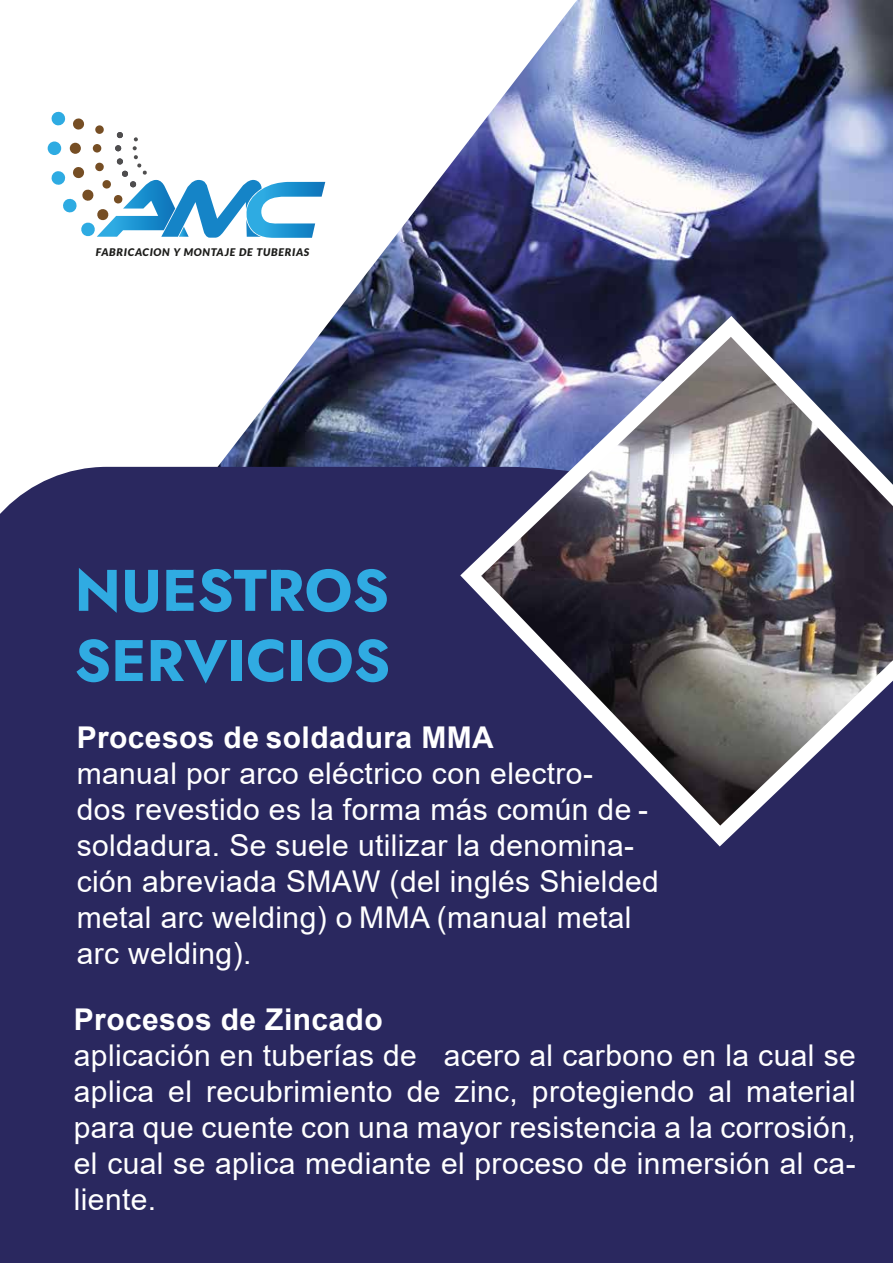
<style>
.page{position:relative;width:893px;height:1263px;background:#fff}
.page>*{position:absolute;margin:0;border:0;box-sizing:border-box;transform-origin:0 0}
.t1{font:58.5px/70.2px "Jost";color:#30abe2}
.t2{font:30px/36px "Arial";letter-spacing:.015em;color:#fff}
.t3{font:700 30px "Arial";letter-spacing:.015em;color:#fff}
.t4{font:italic 900 10.5px "Lato";letter-spacing:.07em;color:#1d1d1b}
</style>
<div class="page">
<img style="left:577px;top:0;width:316px;height:316px">
<svg style="left:47px;top:0;width:530px;height:467px"></svg>
<div style="left:0;top:467px;width:893px;height:796px;background:#2a285f"></div>
<div style="left:48px;top:141px;width:13px;height:14px;background:#2eabe2;border-radius:50%"></div>
<svg style="left:51px;top:111px;width:274px;height:127px"></svg>
<svg style="left:460px;top:316px;width:433px;height:530px;background:#3e3f70"></svg>
<img style="left:481px;top:337px;width:412px;height:489px">
<p class="t4" style="left:96px;top:246px;width:215px">FABRICACION Y MONTAJE DE TUBERIAS</p>
<h1 class="t1" style="left:75px;top:556px;width:317px">NUESTROS<br>SERVICIOS</h1>
<p class="t3" style="left:77px;top:716px;width:419px">Procesos de soldadura MMA</p>
<p class="t2" style="left:77px;top:755px;width:584px">manual por arco eléctrico con electro-<br>dos revestido es la forma más común de - soldadura. Se suele utilizar la denomina&shy;ción abreviada SMAW (del inglés Shielded metal arc welding) o MMA (manual metal arc welding).</p>
<p class="t3" style="left:74px;top:998px;width:310px">Procesos de Zincado</p>
<p class="t2" style="left:74px;top:1037px;width:783px;text-align:justify">aplicación en tuberías de acero al carbono en la cual se aplica el recubrimiento de zinc, protegiendo al material para que cuente con una mayor resistencia a la corrosión, el cual se aplica mediante el proceso de inmersión al ca&shy;liente.</p>
</div>
